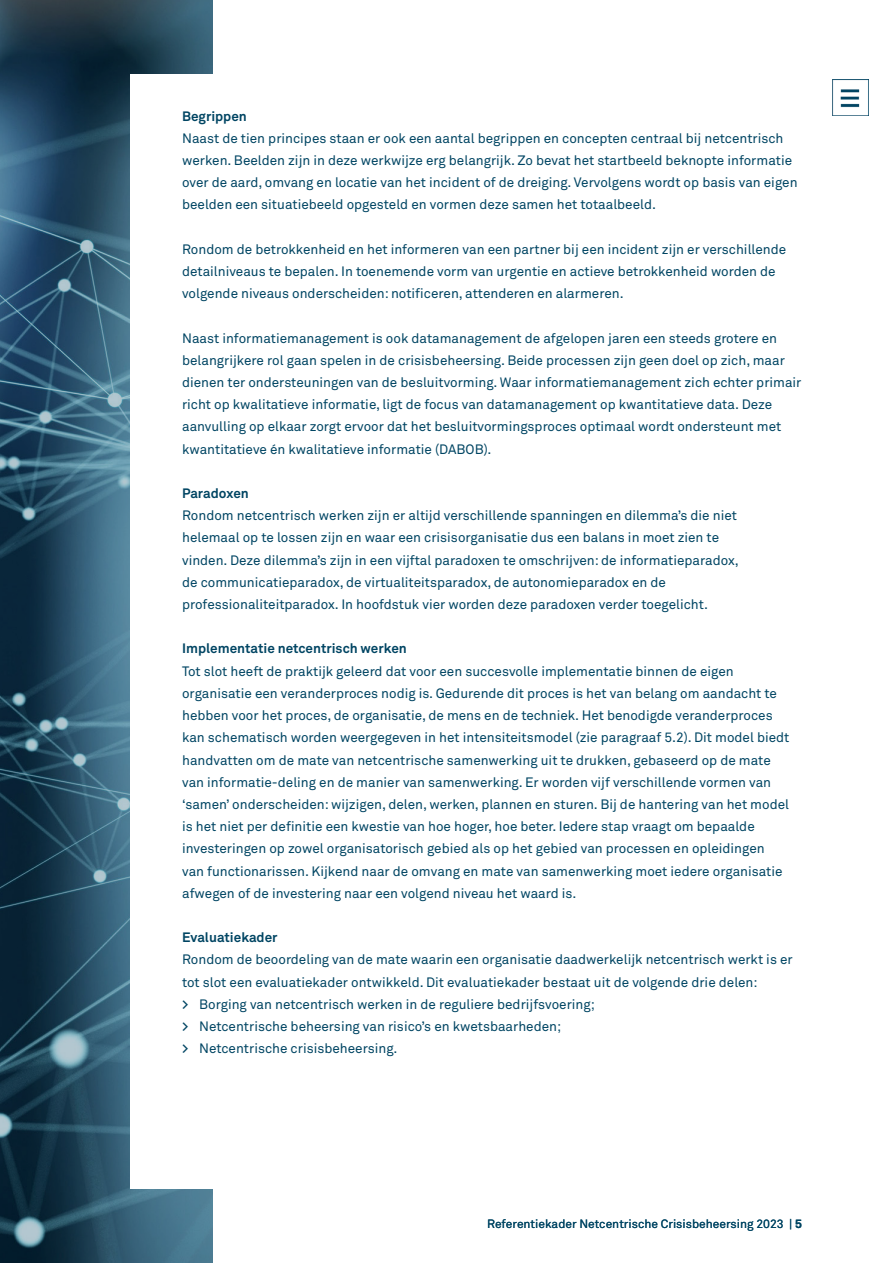
<style>
.page{position:relative;width:893px;height:1263px;background:#fff}
.page>*{position:absolute;margin:0;border:0;box-sizing:border-box;transform-origin:0 0}
.P-Broodtekst{font:13.5px/22.2px "Akkurat Std";color:#004563}
.H2_Alineakop{font:700 13.5px "Akkurat Std";color:#004563}
.t1{font:12px "Akkurat Std";color:#004563}
.s1{font-weight:700}
</style>
<div class="page">
<svg style="left:0;top:0;width:213px;height:1263px"></svg>
<div style="left:130px;top:74px;width:93px;height:1114px;background:#fff"></div>
<img style="left:832px;top:80px;width:36px;height:36px">
<h2 class="H2_Alineakop" style="left:182px;top:108px;width:66px">Begrippen</h2>
<p class="P-Broodtekst" style="left:182px;top:127px;width:617px">Naast de tien principes staan er ook een aantal begrippen en concepten centraal bij netcentrisch werken. Beelden zijn in deze werkwijze erg belangrijk. Zo bevat het startbeeld beknopte informatie over de aard, omvang en locatie van het incident of de dreiging. Vervolgens wordt op basis van eigen beelden een situatiebeeld opgesteld en vormen deze samen het totaalbeeld.</p>
<p class="P-Broodtekst" style="left:182px;top:238px;width:606px">Rondom de betrokkenheid en het informeren van een partner bij een incident zijn er verschillende detailniveaus te bepalen. In toenemende vorm van urgentie en actieve betrokkenheid worden de volgende niveaus onderscheiden: notificeren, attenderen en alarmeren.</p>
<p class="P-Broodtekst" style="left:182px;top:327px;width:621px">Naast informatiemanagement is ook datamanagement de afgelopen jaren een steeds grotere en belangrijkere rol gaan spelen in de crisisbeheersing. Beide processen zijn geen doel op zich, maar dienen ter ondersteuningen van de besluitvorming. Waar informatiemanagement zich echter primair richt op kwalitatieve informatie, ligt de focus van datamanagement op kwantitatieve data. Deze aanvulling op elkaar zorgt ervoor dat het besluitvormingsproces optimaal wordt ondersteunt met kwantitatieve én kwalitatieve informatie (DABOB).</p>
<h2 class="H2_Alineakop" style="left:182px;top:485px;width:68px">Paradoxen</h2>
<p class="P-Broodtekst" style="left:182px;top:504px;width:558px">Rondom netcentrisch werken zijn er altijd verschillende spanningen en dilemma’s die niet helemaal op te lossen zijn en waar een crisisorganisatie dus een balans in moet zien te vinden. Deze dilemma’s zijn in een vijftal paradoxen te omschrijven: de informatieparadox, de communicatieparadox, de virtualiteitsparadox, de autonomieparadox en de professionaliteitparadox. In hoofdstuk vier worden deze paradoxen verder toegelicht.</p>
<h2 class="H2_Alineakop" style="left:182px;top:640px;width:226px">Implementatie netcentrisch werken</h2>
<p class="P-Broodtekst" style="left:182px;top:660px;width:609px">Tot slot heeft de praktijk geleerd dat voor een succesvolle implementatie binnen de eigen organisatie een veranderproces nodig is. Gedurende dit proces is het van belang om aandacht te hebben voor het proces, de organisatie, de mens en de techniek. Het benodigde veranderproces kan schematisch worden weergegeven in het intensiteitsmodel (zie paragraaf 5.2). Dit model biedt handvatten om de mate van netcentrische samenwerking uit te drukken, gebaseerd op de mate van informatie-deling en de manier van samenwerking. Er worden vijf verschillende vormen van ‘samen’ onderscheiden: wijzigen, delen, werken, plannen en sturen. Bij de hantering van het model is het niet per definitie een kwestie van hoe hoger, hoe beter. Iedere stap vraagt om bepaalde investeringen op zowel organisatorisch gebied als op het gebied van processen en opleidingen van functionarissen. Kijkend naar de omvang en mate van samenwerking moet iedere organisatie afwegen of de investering naar een volgend niveau het waard is.</p>
<h2 class="H2_Alineakop" style="left:182px;top:929px;width:97px">Evaluatiekader</h2>
<p class="P-Broodtekst" style="left:182px;top:948px;width:612px">Rondom de beoordeling van de mate waarin een organisatie daadwerkelijk netcentrisch werkt is er tot slot een evaluatiekader ontwikkeld. Dit evaluatiekader bestaat uit de volgende drie delen:</p>
<p class="P-Broodtekst" style="left:182px;top:993px;width:414px"><span class="s1">&gt;</span> Borging van netcentrisch werken in de reguliere bedrijfsvoering;</p>
<p class="P-Broodtekst" style="left:182px;top:1015px;width:381px"><span class="s1">&gt;</span> Netcentrische beheersing van risico’s en kwetsbaarheden;</p>
<p class="P-Broodtekst" style="left:182px;top:1037px;width:217px"><span class="s1">&gt;</span> Netcentrische crisisbeheersing.</p>
<p class="t1" style="left:487px;top:1217px;width:316px">Referentiekader Netcentrische Crisisbeheersing 2023 | <span class="s1">5</span></p>
</div>
